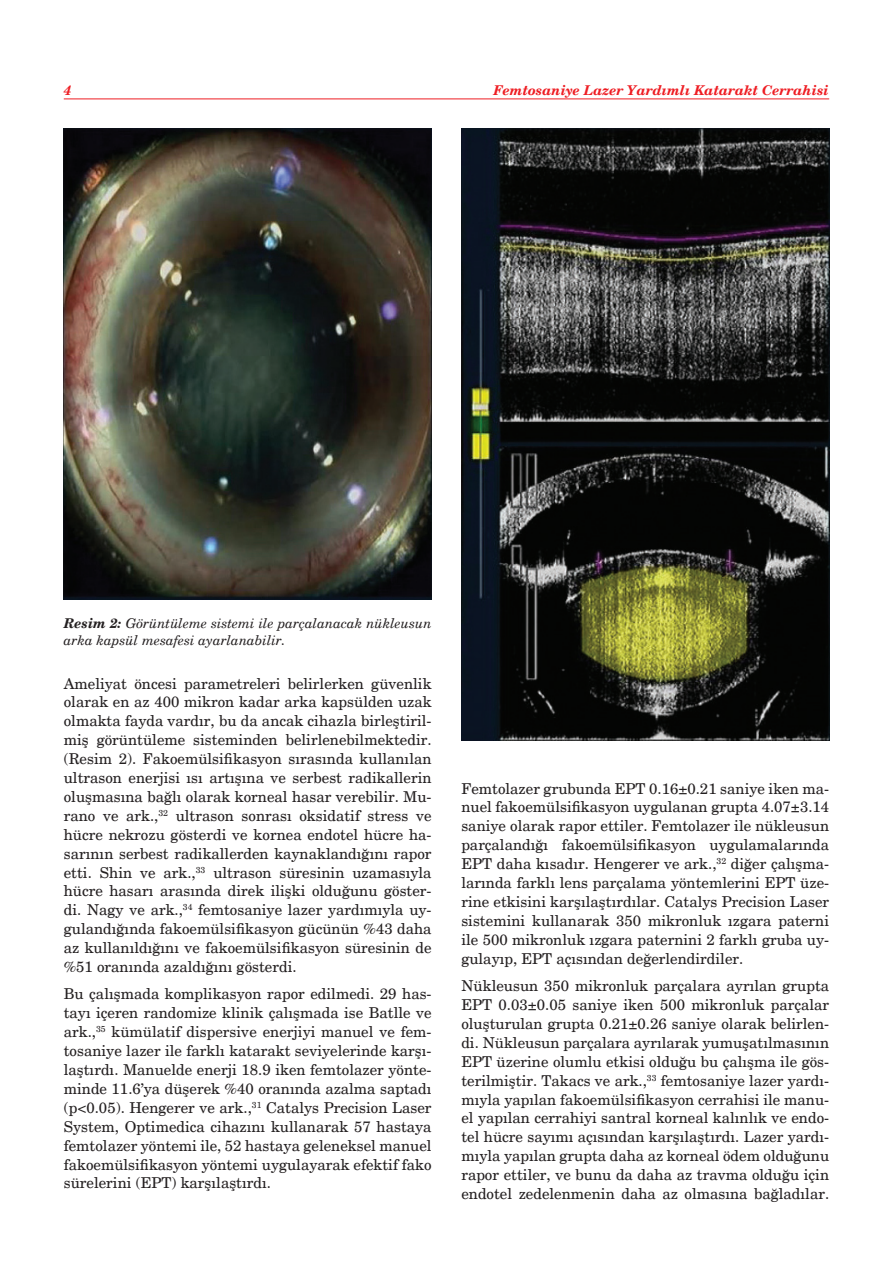
<style>
.page{position:relative;width:893px;height:1263px;background:#fff}
.page>*{position:absolute;margin:0;border:0;box-sizing:border-box;transform-origin:0 0}
.t1{font:15px/18.9px "New Century Schlbk";color:#231f20;text-align:justify}
.dipnotlar{font:italic 13.5px/17.2px "New Century Schlbk";color:#231f20}
.t2{font:italic 700 13.5px "New Century Schlbk";color:#ee1d23}
.s1{font-weight:700}
</style>
<div class="page">
<hr style="left:64px;top:99px;width:765px;height:1px;background:#ee1d23">
<img style="left:64px;top:129px;width:368px;height:471px">
<img style="left:461px;top:129px;width:368px;height:611px">
<p class="t2" style="left:64px;top:82px;width:9px">4</p>
<p class="t2" style="left:493px;top:82px;width:337px">Femtosaniye Lazer Yardımlı Katarakt Cerrahisi</p>
<p class="dipnotlar" style="left:64px;top:614px;width:369px"><span class="s1">Resim 2:</span> Görüntüleme sistemi ile parçalanacak nükleusun arka kapsül mesafesi ayarlanabilir.</p>
<p class="t1" style="left:64px;top:674px;width:369px">Ameliyat öncesi parametreleri belirlerken güvenlik olarak en az 400 mikron kadar arka kapsülden uzak olmakta fayda vardır, bu da ancak cihazla birleştiril&shy;miş görüntüleme sisteminden belirlenebilmektedir. (Resim 2). Fakoemülsifikasyon sırasında kullanılan ultrason enerjisi ısı artışına ve serbest radikallerin oluşmasına bağlı olarak korneal hasar verebilir. Mu&shy;rano ve ark.,<sup>32</sup> ultrason sonrası oksidatif stress ve hücre nekrozu gösterdi ve kornea endotel hücre ha&shy;sarının serbest radikallerden kaynaklandığını rapor etti. Shin ve ark.,<sup>33</sup> ultrason süresinin uzamasıyla hücre hasarı arasında direk ilişki olduğunu göster&shy;di. Nagy ve ark.,<sup>34</sup> femtosaniye lazer yardımıyla uy&shy;gulandığında fakoemülsifikasyon gücünün %43 daha az kullanıldığını ve fakoemülsifikasyon süresinin de %51 oranında azaldığını gösterdi.</p>
<p class="t1" style="left:64px;top:985px;width:369px">Bu çalışmada komplikasyon rapor edilmedi. 29 has&shy;tayı içeren randomize klinik çalışmada ise Batlle ve ark.,<sup>35</sup> kümülatif dispersive enerjiyi manuel ve fem&shy;tosaniye lazer ile farklı katarakt seviyelerinde karşı&shy;laştırdı. Manuelde enerji 18.9 iken femtolazer yönte&shy;minde 11.6’ya düşerek %40 oranında azalma saptadı (p&lt;0.05). Hengerer ve ark.,<sup>31</sup> Catalys Precision Laser System, Optimedica cihazını kullanarak 57 hastaya femtolazer yöntemi ile, 52 hastaya geleneksel manuel fakoemülsifikasyon yöntemi uygulayarak efektif fako sürelerini (EPT) karşılaştırdı.</p>
<p class="t1" style="left:461px;top:779px;width:369px">Femtolazer grubunda EPT 0.16±0.21 saniye iken ma&shy;nuel fakoemülsifikasyon uygulanan grupta 4.07±3.14 saniye olarak rapor ettiler. Femtolazer ile nükleusun parçalandığı fakoemülsifikasyon uygulamalarında EPT daha kısadır. Hengerer ve ark.,<sup>32</sup> diğer çalışma&shy;larında farklı lens parçalama yöntemlerini EPT üze&shy;rine etkisini karşılaştırdılar. Catalys Precision Laser sistemini kullanarak 350 mikronluk ızgara paterni ile 500 mikronluk ızgara paternini 2 farklı gruba uy&shy;gulayıp, EPT açısından değerlendirdiler.</p>
<p class="t1" style="left:461px;top:976px;width:369px">Nükleusun 350 mikronluk parçalara ayrılan grupta EPT 0.03±0.05 saniye iken 500 mikronluk parçalar oluşturulan grupta 0.21±0.26 saniye olarak belirlen&shy;di. Nükleusun parçalara ayrılarak yumuşatılmasının EPT üzerine olumlu etkisi olduğu bu çalışma ile gös&shy;terilmiştir. Takacs ve ark.,<sup>33</sup> femtosaniye lazer yardı&shy;mıyla yapılan fakoemülsifikasyon cerrahisi ile manu&shy;el yapılan cerrahiyi santral korneal kalınlık ve endo&shy;tel hücre sayımı açısından karşılaştırdı. Lazer yardı&shy;mıyla yapılan grupta daha az korneal ödem olduğunu rapor ettiler, ve bunu da daha az travma olduğu için endotel zedelenmenin daha az olmasına bağladılar.</p>
</div>
